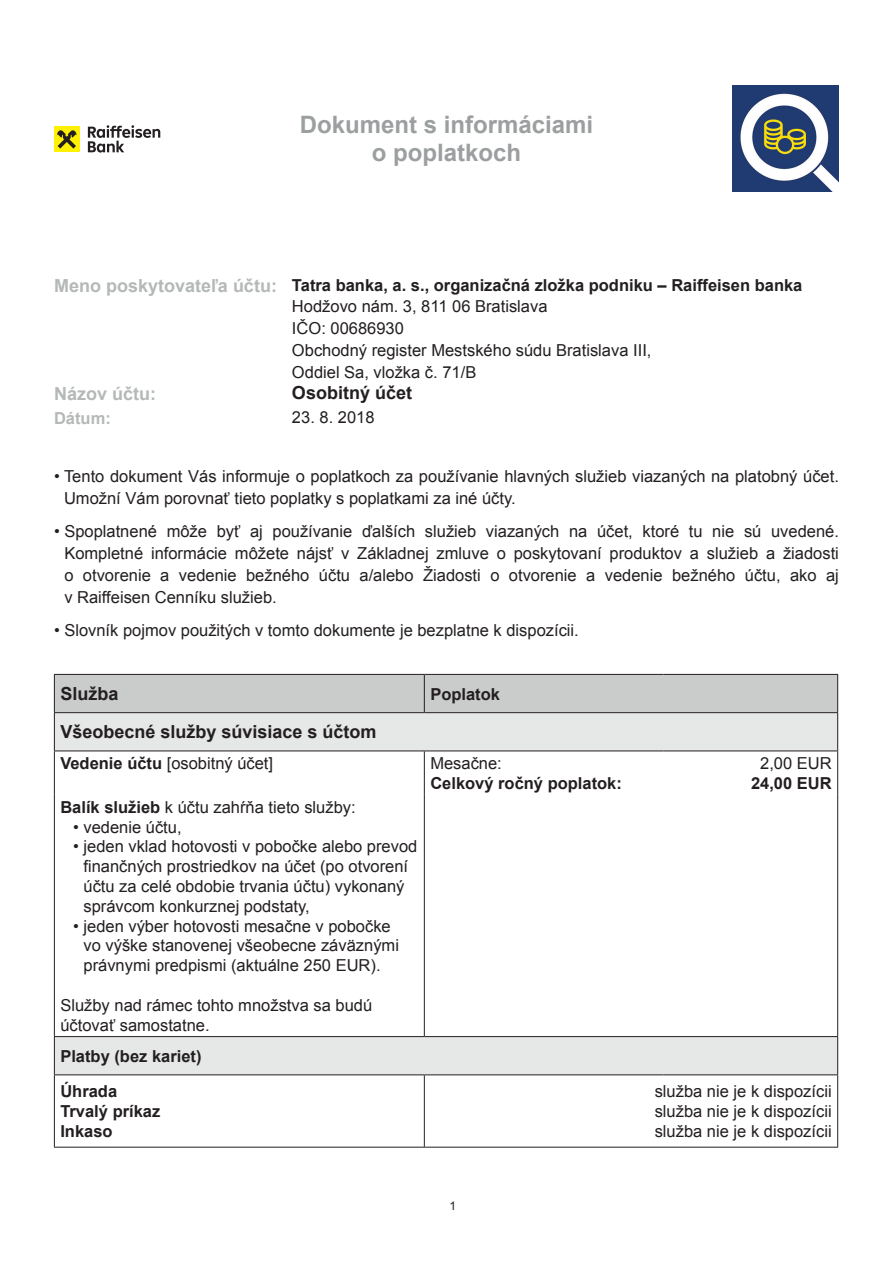
<style>
.page{position:relative;width:893px;height:1263px;background:#fff}
.page>*{position:absolute;margin:0;border:0;box-sizing:border-box;transform-origin:0 0}
.t1{font:700 24px/28.8px "Arial";color:#9c9fa0;text-align:center}
.t2{font:700 18px "Arial";color:#231f20}
.t3{font:700 18px "Arial";color:#b5b8b8}
.t4{font:16.5px/19.8px "Arial";color:#231f20}
.t5{font:700 16.5px/35.4px "Arial";color:#231f20}
.t6{font:700 16.5px "Arial";color:#b5b8b8}
.t7{font:12px "Arial";color:#231f20}
.s1{font-weight:700}
</style>
<div class="page">
<img style="left:733px;top:85px;width:106px;height:106px">
<div style="left:55px;top:675px;width:782px;height:37px;background:#cacbcb"></div>
<svg style="left:55px;top:713px;width:782px;height:361px"></svg>
<hr style="left:54px;top:674px;width:370px;height:1px;background:#231f20">
<hr style="left:54px;top:675px;width:1px;height:37px;background:#231f20">
<hr style="left:424px;top:674px;width:239px;height:1px;background:#231f20">
<hr style="left:424px;top:675px;width:1px;height:37px;background:#231f20">
<hr style="left:663px;top:674px;width:175px;height:1px;background:#231f20">
<hr style="left:837px;top:675px;width:1px;height:37px;background:#231f20">
<hr style="left:54px;top:712px;width:370px;height:1px;background:#231f20">
<hr style="left:54px;top:713px;width:1px;height:37px;background:#231f20">
<hr style="left:424px;top:712px;width:414px;height:1px;background:#231f20">
<hr style="left:837px;top:713px;width:1px;height:37px;background:#231f20">
<hr style="left:54px;top:750px;width:370px;height:1px;background:#231f20">
<hr style="left:54px;top:751px;width:1px;height:44px;background:#231f20">
<hr style="left:424px;top:750px;width:239px;height:1px;background:#231f20">
<hr style="left:424px;top:751px;width:1px;height:44px;background:#231f20">
<hr style="left:663px;top:750px;width:175px;height:1px;background:#231f20">
<hr style="left:837px;top:751px;width:1px;height:44px;background:#231f20">
<hr style="left:54px;top:795px;width:1px;height:241px;background:#231f20">
<hr style="left:424px;top:795px;width:1px;height:241px;background:#231f20">
<hr style="left:837px;top:795px;width:1px;height:241px;background:#231f20">
<hr style="left:54px;top:1036px;width:370px;height:1px;background:#231f20">
<hr style="left:54px;top:1037px;width:1px;height:37px;background:#231f20">
<hr style="left:424px;top:1036px;width:414px;height:1px;background:#231f20">
<hr style="left:837px;top:1037px;width:1px;height:37px;background:#231f20">
<hr style="left:54px;top:1074px;width:370px;height:1px;background:#231f20">
<hr style="left:54px;top:1075px;width:1px;height:72px;background:#231f20">
<hr style="left:424px;top:1074px;width:239px;height:1px;background:#231f20">
<hr style="left:424px;top:1075px;width:1px;height:72px;background:#231f20">
<hr style="left:663px;top:1074px;width:175px;height:1px;background:#231f20">
<hr style="left:837px;top:1075px;width:1px;height:72px;background:#231f20">
<hr style="left:54px;top:1147px;width:784px;height:1px;background:#231f20">
<svg style="left:88px;top:125px;width:72px;height:28px"></svg>
<div style="left:54px;top:127px;width:26px;height:25px;background:#fff101"></div>
<svg style="left:57px;top:130px;width:20px;height:19px"></svg>
<h1 class="t1" style="left:300px;top:110px;width:295px">Dokument s informáciami o poplatkoch</h1>
<p class="t3" style="left:54px;top:275px;width:224px">Meno poskytovateľa účtu:</p>
<p class="t3" style="left:54px;top:384px;width:104px">Názov účtu:</p>
<p class="t6" style="left:54px;top:409px;width:58px">Dátum:</p>
<p class="t5" style="left:292px;top:267px;width:512px">Tatra banka, a. s., organizačná zložka podniku – Raiffeisen banka</p>
<p class="t4" style="left:292px;top:296px;width:361px;line-height:21.8px">Hodžovo nám. 3, 811 06 Bratislava<br>IČO: 00686930<br>Obchodný register Mestského súdu Bratislava III,<br>Oddiel Sa, vložka č. 71/B</p>
<p class="t2" style="left:292px;top:383px;width:122px">Osobitný účet</p>
<p class="t4" style="left:292px;top:408px;width:84px">23. 8. 2018</p>
<p class="t4" style="left:64px;top:465px;width:776px;line-height:21.8px;text-indent:-10px">• Tento dokument Vás informuje o poplatkoch za používanie hlavných služieb viazaných na platobný účet.<br>Umožní Vám porovnať tieto poplatky s poplatkami za iné účty.</p>
<p class="t4" style="left:64px;top:521px;width:776px;line-height:21.8px;text-align:justify;text-indent:-10px">• Spoplatnené môže byť aj používanie ďalších služieb viazaných na účet, ktoré tu nie sú uvedené.<br>Kompletné informácie môžete nájsť v Základnej zmluve o poskytovaní produktov a služieb a žiadosti o otvorenie a vedenie bežného účtu a/alebo Žiadosti o otvorenie a vedenie bežného účtu, ako aj v Raiffeisen Cenníku služieb.</p>
<p class="t4" style="left:54px;top:621px;width:526px">• Slovník pojmov použitých v tomto dokumente je bezplatne k dispozícii.</p>
<p class="t2" style="left:60px;top:684px;width:60px">Služba</p>
<p class="t5" style="left:430px;top:676px;width:71px">Poplatok</p>
<p class="t2" style="left:60px;top:722px;width:318px">Všeobecné služby súvisiace s účtom</p>
<p class="t4" style="left:60px;top:753px;width:214px"><span class="s1">Vedenie účtu</span> [osobitný účet]</p>
<p class="t4" style="left:430px;top:753px;width:73px">Mesačne:</p>
<p class="t5" style="left:430px;top:765px;width:193px">Celkový ročný poplatok:</p>
<p class="t4" style="left:60px;top:797px;width:297px"><span class="s1">Balík služieb</span> k účtu zahŕňa tieto služby:</p>
<p class="t4" style="left:73px;top:817px;width:110px">• vedenie účtu,</p>
<p class="t4" style="left:83px;top:837px;width:335px;text-indent:-10px">• jeden vklad hotovosti v pobočke alebo prevod finančných prostriedkov na účet (po otvorení účtu za celé obdobie trvania účtu) vykonaný správcom konkurznej podstaty,</p>
<p class="t4" style="left:83px;top:916px;width:317px;text-indent:-10px">• jeden výber hotovosti mesačne v pobočke vo výške stanovenej všeobecne záväznými právnymi predpismi (aktuálne 250 EUR).</p>
<p class="t4" style="left:60px;top:995px;width:313px">Služby nad rámec tohto množstva sa budú účtovať samostatne.</p>
<p class="t5" style="left:60px;top:1038px;width:143px">Platby (bez kariet)<br>Úhrada</p>
<p class="t5" style="left:60px;top:1101px;width:101px;line-height:19.8px">Trvalý príkaz<br>Inkaso</p>
<p class="t7" style="left:449px;top:1199px;width:8px">1</p>
<p class="t4" style="left:760px;top:753px;width:73px">2,00 EUR</p>
<p class="t5" style="left:751px;top:765px;width:82px">24,00 EUR</p>
<p class="t4" style="left:655px;top:1081px;width:178px;text-align:justify">služba nie je k dispozícii služba nie je k dispozícii služba nie je k dispozícii</p>
</div>
